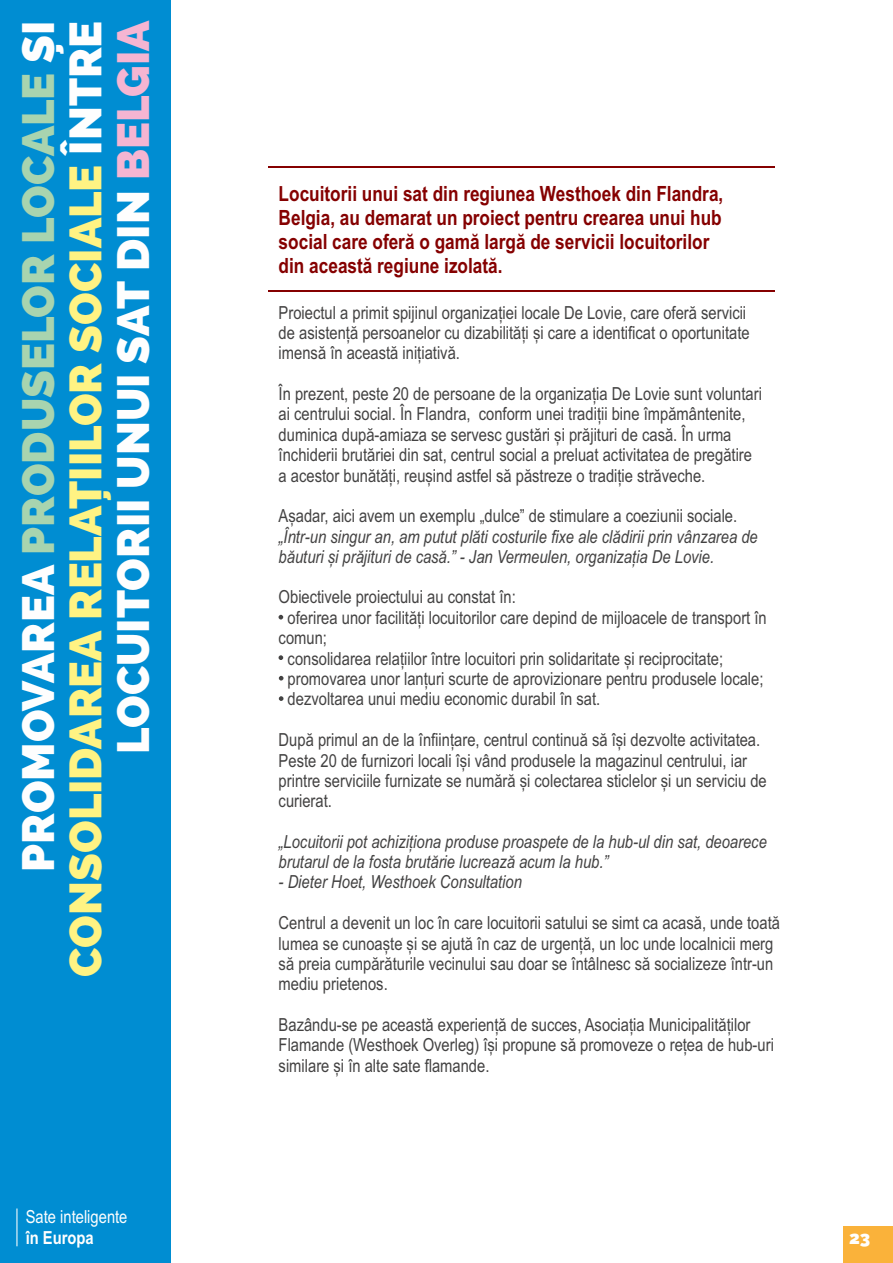
<style>
.page{position:relative;width:893px;height:1263px;background:#fff}
.page>*{position:absolute;margin:0;border:0;box-sizing:border-box;transform-origin:0 0}
.t1{font:800 45px/47.5px "Raleway";color:#fefefe;text-align:right}
.t2{font:700 21px/24px "Arial Narrow";color:#850000}
.t3{font:18px/20.4px "Arial Narrow";color:#434242}
.t4{font:italic 18px/20.2px "Arial Narrow";color:#434242}
.t5{font:18px "Arial Narrow";color:#fefefe}
.t6{font:700 18px "Arial Narrow";color:#fefefe}
.t7{font:800 18px "Raleway";color:#fefefe}
.s1{color:#a8d4af}
.s2{color:#fff383}
.s3{color:#f5b5d2}
</style>
<div class="page">
<div style="left:0;top:0;width:171px;height:1263px;background:#008dd2"></div>
<hr style="left:16px;top:1208px;width:1px;height:38px;background:#fefefe">
<div style="left:843px;top:1226px;width:50px;height:37px;background:#fab23a"></div>
<hr style="left:268px;top:167px;width:506px;height:1px;background:#850000">
<hr style="left:268px;top:290px;width:507px;height:1px;background:#850000">
<svg style="left:279px;top:615px;width:4px;height:4px"></svg>
<svg style="left:279px;top:655px;width:4px;height:5px"></svg>
<svg style="left:279px;top:676px;width:4px;height:4px"></svg>
<svg style="left:279px;top:696px;width:4px;height:5px"></svg>
<h1 class="t1" style="left:14px;top:977px;width:958px;rotate:-90deg">PROMOVAREA <span class="s1">PRODUSELOR LOCALE</span> ȘI<br><span class="s2">CONSOLIDAREA RELAȚIILOR SOCIALE</span> ÎNTRE<br>LOCUITORII UNUI SAT DIN <span class="s3">BELGIA</span></h1>
<p class="t2" style="left:279px;top:184px;width:446px">Locuitorii unui sat din regiunea Westhoek din Flandra, Belgia, au demarat un proiect pentru crearea unui hub social care oferă o gamă largă de servicii locuitorilor din această regiune izolată.</p>
<p class="t3" style="left:279px;top:304px;width:472px">Proiectul a primit spijinul organizației locale De Lovie, care oferă servicii de asistență persoanelor cu dizabilități și care a identificat o oportunitate imensă în această inițiativă.</p>
<p class="t3" style="left:279px;top:385px;width:485px">În prezent, peste 20 de persoane de la organizația De Lovie sunt voluntari ai centrului social. În Flandra, conform unei tradiții bine împământenite, duminica după-amiaza se servesc gustări și prăjituri de casă. În urma închiderii brutăriei din sat, centrul social a preluat activitatea de pregătire a acestor bunătăți, reușind astfel să păstreze o tradiție străveche.</p>
<p class="t3" style="left:279px;top:507px;width:460px">Așadar, aici avem un exemplu „dulce” de stimulare a coeziunii sociale.</p>
<p class="t4" style="left:279px;top:528px;width:481px">„Într-un singur an, am putut plăti costurile fixe ale clădirii prin vânzarea de băuturi și prăjituri de casă.” - Jan Vermeulen, organizația De Lovie.</p>
<p class="t3" style="left:279px;top:589px;width:490px">Obiectivele proiectului au constat în:<br>· oferirea unor facilități locuitorilor care depind de mijloacele de transport în comun;<br>· consolidarea relațiilor între locuitori prin solidaritate și reciprocitate;<br>· promovarea unor lanțuri scurte de aprovizionare pentru produsele locale; · dezvoltarea unui mediu economic durabil în sat.</p>
<p class="t3" style="left:279px;top:731px;width:490px">După primul an de la înființare, centrul continuă să își dezvolte activitatea.<br>Peste 20 de furnizori locali își vând produsele la magazinul centrului, iar printre serviciile furnizate se numără și colectarea sticlelor și un serviciu de curierat.</p>
<p class="t4" style="left:279px;top:833px;width:490px">„Locuitorii pot achiziționa produse proaspete de la hub-ul din sat, deoarece brutarul de la fosta brutărie lucrează acum la hub.”</p>
<p class="t4" style="left:279px;top:874px;width:245px">- Dieter Hoet, Westhoek Consultation</p>
<p class="t3" style="left:279px;top:914px;width:503px">Centrul a devenit un loc în care locuitorii satului se simt ca acasă, unde toată lumea se cunoaște și se ajută în caz de urgență, un loc unde localnicii merg să preia cumpărăturile vecinului sau doar se întâlnesc să socializeze într-un mediu prietenos.</p>
<p class="t3" style="left:279px;top:1016px;width:497px">Bazându-se pe această experiență de succes, Asociația Municipalităților<br>Flamande (Westhoek Overleg) își propune să promoveze o rețea de hub-uri similare și în alte sate flamande.</p>
<p class="t5" style="left:26px;top:1210px;width:103px">Sate inteligente</p>
<p class="t6" style="left:26px;top:1231px;width:70px">în Europa</p>
<p class="t7" style="left:849px;top:1227px;width:23px">23</p>
</div>
